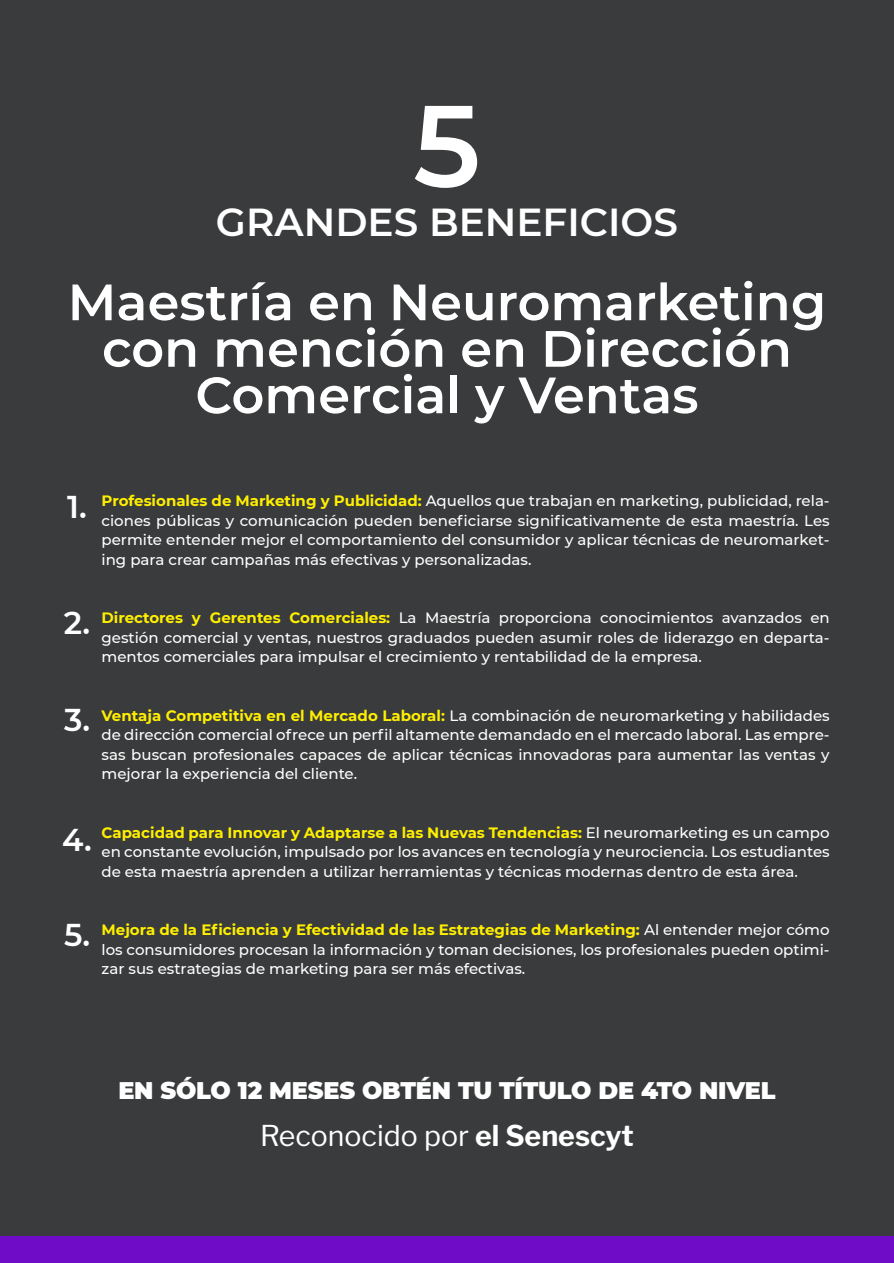
<style>
.page{position:relative;width:894px;height:1263px;background:#3a3b3c}
.page>*{position:absolute;margin:0;border:0;box-sizing:border-box;transform-origin:0 0}
.t1{font:600 115.5px "Montserrat";color:#fff}
.t2{font:600 51px/46.5px "Montserrat";color:#fff;text-align:center}
.t3{font:600 39px "Montserrat";color:#fff}
.t4{font:600 31.5px "Montserrat";color:#fff}
.t5{font:28.5px "Libre Franklin";color:#fff}
.t6{font:900 24px "Montserrat";letter-spacing:-.005em;color:#fff}
.t7{font:500 15px/19.5px "Montserrat";color:#fff;text-align:justify}
.s1{font-weight:700;color:#feef00}
.s2{font-weight:700}
</style>
<div class="page">
<div style="left:0;top:1237px;width:894px;height:26px;background:#6f0cc7"></div>
<h1 class="t1" style="left:413px;top:64px;width:69px">5</h1>
<h3 class="t3" style="left:216px;top:195px;width:464px">GRANDES BENEFICIOS</h3>
<h2 class="t2" style="left:68px;top:277px;width:760px">Maestría en Neuromarketing con mención en Dirección<br>Comercial y Ventas</h2>
<h3 class="t4" style="left:67px;top:484px;width:21px">1.</h3>
<p class="t7" style="left:102px;top:491px;width:730px"><span class="s1">Profesionales de Marketing y Publicidad:</span> Aquellos que trabajan en marketing, publicidad, rela&shy;ciones públicas y comunicación pueden beneficiarse significativamente de esta maestría. Les permite entender mejor el comportamiento del consumidor y aplicar técnicas de neuromarket&shy;ing para crear campañas más efectivas y personalizadas.</p>
<h3 class="t4" style="left:64px;top:601px;width:28px">2.</h3>
<h3 class="t4" style="left:64px;top:615px;width:28px">2.</h3>
<p class="t7" style="left:102px;top:608px;width:730px"><span class="s1">Directores y Gerentes Comerciales:</span> La Maestría proporciona conocimientos avanzados en gestión comercial y ventas, nuestros graduados pueden asumir roles de liderazgo en departa&shy;mentos comerciales para impulsar el crecimiento y rentabilidad de la empresa.</p>
<h3 class="t4" style="left:64px;top:690px;width:28px">3.</h3>
<h3 class="t4" style="left:64px;top:698px;width:28px">3.</h3>
<p class="t7" style="left:102px;top:705px;width:730px"><span class="s1">Ventaja Competitiva en el Mercado Laboral:</span> La combinación de neuromarketing y habilidades de dirección comercial ofrece un perfil altamente demandado en el mercado laboral. Las empre&shy;sas buscan profesionales capaces de aplicar técnicas innovadoras para aumentar las ventas y mejorar la experiencia del cliente.</p>
<h3 class="t4" style="left:62px;top:817px;width:31px">4.</h3>
<h3 class="t4" style="left:64px;top:827px;width:28px">5.</h3>
<p class="t7" style="left:102px;top:822px;width:730px"><span class="s1">Capacidad para Innovar y Adaptarse a las Nuevas Tendencias:</span> El neuromarketing es un campo en constante evolución, impulsado por los avances en tecnología y neurociencia. Los estudiantes de esta maestría aprenden a utilizar herramientas y técnicas modernas dentro de esta área.</p>
<h3 class="t4" style="left:64px;top:912px;width:28px">5.</h3>
<p class="t7" style="left:102px;top:920px;width:730px"><span class="s1">Mejora de la Eficiencia y Efectividad de las Estrategias de Marketing:</span> Al entender mejor cómo los consumidores procesan la información y toman decisiones, los profesionales pueden optimi&shy;zar sus estrategias de marketing para ser más efectivas.</p>
<h3 class="t6" style="left:118px;top:1073px;width:659px">EN SÓLO 12 MESES OBTÉN TU TÍTULO DE 4TO NIVEL</h3>
<h3 class="t5" style="left:260px;top:1113px;width:375px">Reconocido por <span class="s2">el Senescyt</span></h3>
</div>
